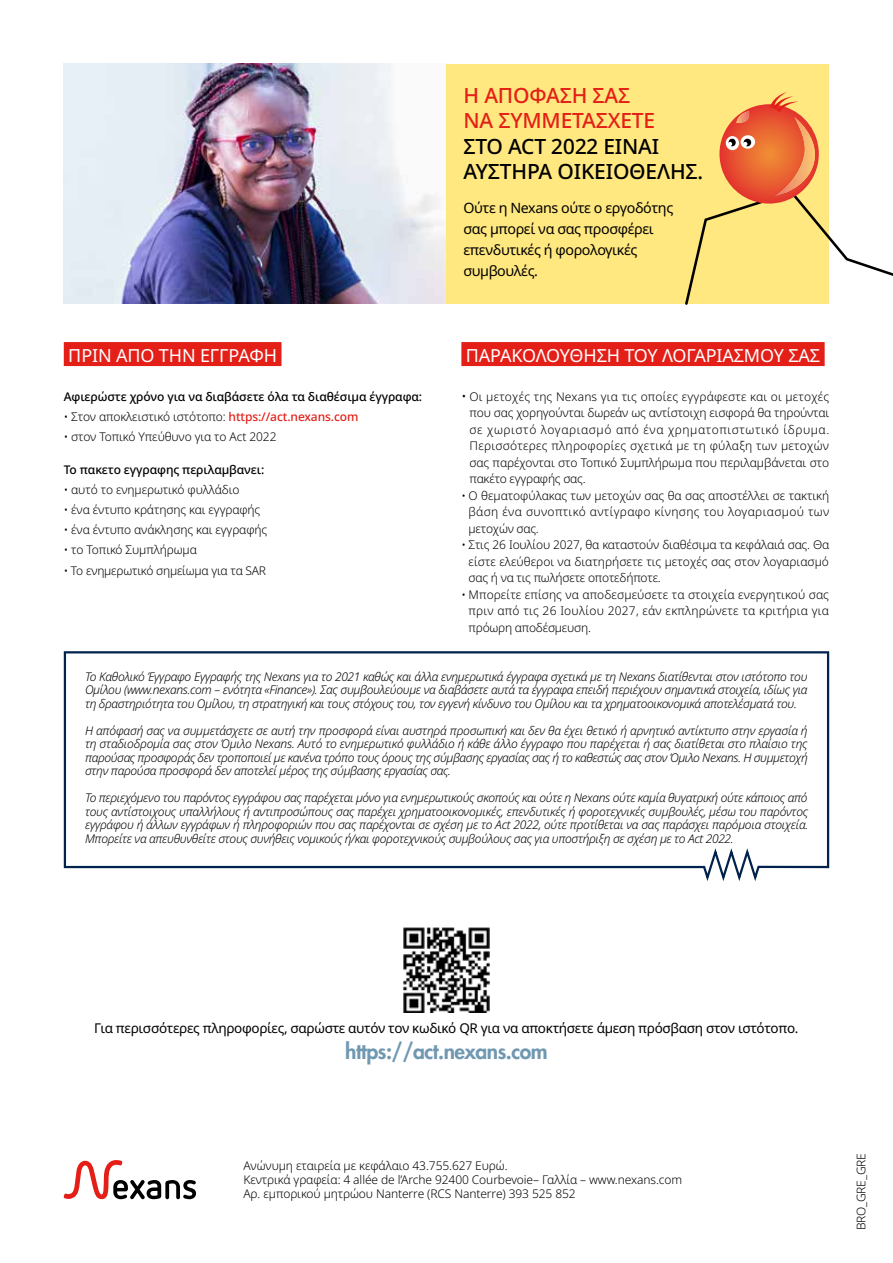
<style>
.page{position:relative;width:893px;height:1263px;background:#fff}
.page>*{position:absolute;margin:0;border:0;box-sizing:border-box;transform-origin:0 0}
.t1{font:500 21px/25.2px "Noto Sans";letter-spacing:-.01em;color:#000}
.t2{font:500 21px/25.2px "Noto Sans";letter-spacing:-.01em;color:#e41f18}
.t3{font:800 21px "Futura Std";letter-spacing:-.025em;color:#7098b1}
.t4{font:18px "Noto Sans";letter-spacing:-.01em;color:#fff}
.t5{font:14.25px/21px "Noto Sans";letter-spacing:-.03em;color:#000}
.t6{font:13.5px "Noto Sans";letter-spacing:-.025em;color:#000}
.t7{font:italic 300 12px/13.5px "Noto Sans";letter-spacing:-.03em;color:#000;text-align:justify}
.t8{font:300 12px/16.5px "Noto Sans";letter-spacing:-.01em;color:#000;text-align:justify}
.t9{font:500 12px "Noto Sans";letter-spacing:-.01em;color:#000}
.s1{font-weight:500;color:#e41f18}
.s2{font-size:13.5px}
</style>
<div class="page">
<svg style="left:64px;top:1160px;width:132px;height:40px"></svg>
<div style="left:64px;top:342px;width:217px;height:24px;background:#e41f18"></div>
<div style="left:461px;top:342px;width:364px;height:24px;background:#e41f18"></div>
<img style="left:64px;top:64px;width:382px;height:239px">
<div style="left:446px;top:64px;width:383px;height:239px;background:#ffe87f"></div>
<svg style="left:685px;top:92px;width:208px;height:213px"></svg>
<svg style="left:63px;top:651px;width:767px;height:230px"></svg>
<img style="left:404px;top:928px;width:85px;height:85px">
<h2 class="t4" style="left:68px;top:342px;width:210px">ΠΡΙΝ ΑΠΟ ΤΗΝ ΕΓΓΡΑΦΗ</h2>
<p class="t9" style="left:64px;top:388px;width:360px">Αφιερώστε χρόνο για να διαβάσετε όλα τα διαθέσιμα έγγραφα:</p>
<p class="t8" style="left:64px;top:409px;width:296px">• Στον αποκλειστικό ιστότοπο: <span class="s1">https://act.nexans.com</span></p>
<p class="t8" style="left:64px;top:429px;width:214px">• στον Τοπικό Υπεύθυνο για το Act 2022</p>
<p class="t9" style="left:64px;top:461px;width:202px">Το πακετο εγγραφης περιλαμβανει:</p>
<p class="t8" style="left:64px;top:482px;width:177px">• αυτό το ενημερωτικό φυλλάδιο</p>
<p class="t8" style="left:64px;top:502px;width:198px">• ένα έντυπο κράτησης και εγγραφής</p>
<p class="t8" style="left:64px;top:522px;width:205px">• ένα έντυπο ανάκλησης και εγγραφής</p>
<p class="t8" style="left:64px;top:542px;width:135px">• το Τοπικό Συμπλήρωμα</p>
<p class="t8" style="left:64px;top:562px;width:204px">• Το ενημερωτικό σημείωμα για τα SAR</p>
<h1 class="t2" style="left:463px;top:84px;width:193px">Η ΑΠΟΦΑΣΗ ΣΑΣ<br>ΝΑ ΣΥΜΜΕΤΑΣΧΕΤΕ</h1>
<h1 class="t1" style="left:463px;top:134px;width:241px">ΣΤΟ ACT 2022 ΕΙΝΑΙ<br>ΑΥΣΤΗΡΑ ΟΙΚΕΙΟΘΕΛΗΣ.</h1>
<p class="t5" style="left:463px;top:197px;width:211px">Ούτε η Nexans ούτε ο εργοδότης σας μπορεί να σας προσφέρει επενδυτικές ή φορολογικές συμβουλές.</p>
<h2 class="t4" style="left:466px;top:342px;width:356px">ΠΑΡΑΚΟΛΟΥΘΗΣΗ ΤΟΥ ΛΟΓΑΡΙΑΣΜΟΥ ΣΑΣ</h2>
<p class="t8" style="left:469px;top:388px;width:361px;text-indent:-8px"><span class="s2">•</span> Οι μετοχές της Nexans για τις οποίες εγγράφεστε και οι μετοχές που σας χορηγούνται δωρεάν ως αντίστοιχη εισφορά θα τηρούνται σε χωριστό λογαριασμό από ένα χρηματοπιστωτικό ίδρυμα.<br>Περισσότερες πληροφορίες σχετικά με τη φύλαξη των μετοχών σας παρέχονται στο Τοπικό Συμπλήρωμα που περιλαμβάνεται στο πακέτο εγγραφής σας.</p>
<p class="t8" style="left:469px;top:487px;width:362px;text-indent:-7px">• Ο θεματοφύλακας των μετοχών σας θα σας αποστέλλει σε τακτική βάση ένα συνοπτικό αντίγραφο κίνησης του λογαριασμού των μετοχών σας.</p>
<p class="t8" style="left:469px;top:537px;width:362px;text-indent:-7px">• Στις 26 Ιουλίου 2027, θα καταστούν διαθέσιμα τα κεφάλαιά σας. Θα είστε ελεύθεροι να διατηρήσετε τις μετοχές σας στον λογαριασμό σας ή να τις πωλήσετε οποτεδήποτε.</p>
<p class="t8" style="left:469px;top:586px;width:362px;text-indent:-7px">• Μπορείτε επίσης να αποδεσμεύσετε τα στοιχεία ενεργητικού σας πριν από τις 26 Ιουλίου 2027, εάν εκπληρώνετε τα κριτήρια για πρόωρη αποδέσμευση.</p>
<p class="t7" style="left:85px;top:670px;width:724px">Το Καθολικό Έγγραφο Εγγραφής της Nexans για το 2021 καθώς και άλλα ενημερωτικά έγγραφα σχετικά με τη Nexans διατίθενται στον ιστότοπο του Ομίλου (www.nexans.com – ενότητα «Finance»). Σας συμβουλεύουμε να διαβάσετε αυτά τα έγγραφα επειδή περιέχουν σημαντικά στοιχεία, ιδίως για τη δραστηριότητα του Ομίλου, τη στρατηγική και τους στόχους του, τον εγγενή κίνδυνο του Ομίλου και τα χρηματοοικονομικά αποτελέσματά του.</p>
<p class="t7" style="left:85px;top:724px;width:724px">Η απόφασή σας να συμμετάσχετε σε αυτή την προσφορά είναι αυστηρά προσωπική και δεν θα έχει θετικό ή αρνητικό αντίκτυπο στην εργασία ή τη σταδιοδρομία σας στον Όμιλο Nexans. Αυτό το ενημερωτικό φυλλάδιο ή κάθε άλλο έγγραφο που παρέχεται ή σας διατίθεται στο πλαίσιο της παρούσας προσφοράς δεν τροποποιεί με κανένα τρόπο τους όρους της σύμβασης εργασίας σας ή το καθεστώς σας στον Όμιλο Nexans. Η συμμετοχή στην παρούσα προσφορά δεν αποτελεί μέρος της σύμβασης εργασίας σας.</p>
<p class="t7" style="left:85px;top:791px;width:725px">Το περιεχόμενο του παρόντος εγγράφου σας παρέχεται μόνο για ενημερωτικούς σκοπούς και ούτε η Nexans ούτε καμία θυγατρική ούτε κάποιος από τους αντίστοιχους υπαλλήλους ή αντιπροσώπους σας παρέχει χρηματοοικονομικές, επενδυτικές ή φοροτεχνικές συμβουλές, μέσω του παρόντος εγγράφου ή άλλων εγγράφων ή πληροφοριών που σας παρέχονται σε σχέση με το Act 2022, ούτε προτίθεται να σας παράσχει παρόμοια στοιχεία.<br>Μπορείτε να απευθυνθείτε στους συνήθεις νομικούς ή/και φοροτεχνικούς συμβούλους σας για υποστήριξη σε σχέση με το Act 2022.</p>
<p class="t6" style="left:94px;top:1019px;width:706px">Για περισσότερες πληροφορίες, σαρώστε αυτόν τον κωδικό QR για να αποκτήσετε άμεση πρόσβαση στον ιστότοπο.</p>
<h1 class="t3" style="left:345px;top:1037px;width:204px">https://act.nexans.com</h1>
<p class="t8" style="left:243px;top:1158px;width:440px;line-height:14.4px;text-align:left">Ανώνυμη εταιρεία με κεφάλαιο 43.755.627 Ευρώ.<br>Κεντρικά γραφεία: 4 allée de l’Arche 92400 Courbevoie– Γαλλία – www.nexans.com<br>Αρ. εμπορικού μητρώου Nanterre (RCS Nanterre) 393 525 852</p>
<p class="t8" style="left:853px;top:1230px;width:78px;rotate:-90deg">BRO_GRE_GRE</p>
</div>
